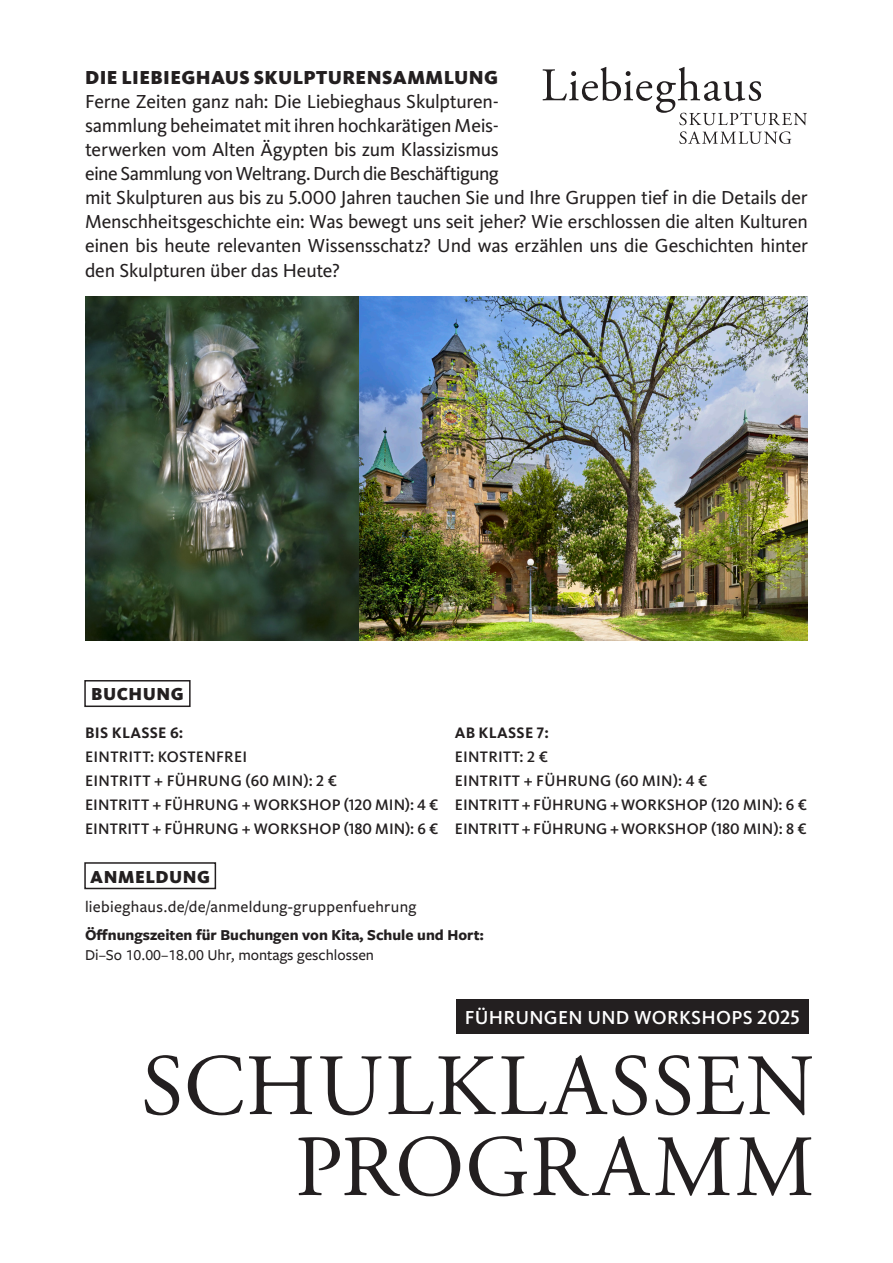
<style>
.page{position:relative;width:893px;height:1263px;background:#fff}
.page>*{position:absolute;margin:0;border:0;box-sizing:border-box;transform-origin:0 0}
.t1{font:87px "Adobe Garamond Pro";letter-spacing:.015em;color:#231f20}
.t2{font:19.5px/24.2px "Kievit Pro";letter-spacing:-.015em;color:#231f20}
.t3{font:900 19.5px "Kievit Pro";letter-spacing:.02em;color:#231f20}
.t4{font:500 19.5px "Kievit Pro";letter-spacing:.02em;color:#fff}
.t5{font:900 18px "Kievit Pro";letter-spacing:.03em;color:#231f20}
.t6{font:500 16.5px "Freight Sans Pro";letter-spacing:.02em;color:#231f20}
.t7{font:500 15.75px "Kievit Pro";letter-spacing:.01em;color:#231f20}
.t8{font:700 15.75px "Freight Sans Pro";color:#231f20}
.t9{font:500 15.75px "Freight Sans Pro";color:#231f20}
.t10{font:700 15.75px "Kievit Pro";letter-spacing:.02em;color:#231f20}
.s1{font-size:20.25px}
</style>
<div class="page">
<img style="left:85px;top:296px;width:723px;height:344px">
<div style="left:84px;top:680px;width:107px;height:27px;border:2px solid #231f20"></div>
<div style="left:84px;top:862px;width:132px;height:27px;border:2px solid #231f20"></div>
<div style="left:456px;top:999px;width:353px;height:34px;background:#231f20"></div>
<svg style="left:542px;top:67px;width:265px;height:77px"></svg>
<p class="t3" style="left:85px;top:65px;width:415px">DIE LIEBIEGHAUS SKULPTURENSAMMLUNG</p>
<p class="t2" style="left:85px;top:89px;width:724px">Ferne Zeiten ganz nah: Die Liebieghaus Skulpturen-<br>sammlung beheimatet mit ihren hochkarätigen Meis-<br>terwerken vom Alten Ägypten bis zum Klassizismus<br>eine Sammlung von Weltrang. Durch die Beschäftigung<br>mit Skulpturen aus bis zu 5.000 Jahren tauchen Sie und Ihre Gruppen tief in die Details der Menschheitsgeschichte ein: Was bewegt uns seit jeher? Wie erschlossen die alten Kulturen einen bis heute relevanten Wissensschatz? Und was erzählen uns die Geschichten hinter den Skulpturen über das Heute?</p>
<p class="t5" style="left:91px;top:683px;width:94px">BUCHUNG</p>
<p class="t10" style="left:85px;top:723px;width:100px">BIS KLASSE 6:</p>
<p class="t7" style="left:85px;top:747px;width:164px">EINTRITT: KOSTENFREI</p>
<p class="t7" style="left:85px;top:771px;width:253px">EINTRITT + FÜHRUNG (60 MIN): 2 €</p>
<p class="t7" style="left:85px;top:795px;width:355px">EINTRITT + FÜHRUNG + WORKSHOP (120 MIN): 4 €</p>
<p class="t7" style="left:85px;top:819px;width:355px">EINTRITT + FÜHRUNG + WORKSHOP (180 MIN): 6 €</p>
<p class="t5" style="left:90px;top:866px;width:121px">ANMELDUNG</p>
<p class="t10" style="left:455px;top:723px;width:96px">AB KLASSE 7:</p>
<p class="t7" style="left:455px;top:747px;width:95px">EINTRITT: 2 €</p>
<p class="t7" style="left:455px;top:771px;width:254px">EINTRITT + FÜHRUNG (60 MIN): 4 €</p>
<p class="t7" style="left:455px;top:795px;width:354px">EINTRITT + FÜHRUNG + WORKSHOP (120 MIN): 6 €</p>
<p class="t7" style="left:455px;top:819px;width:353px">EINTRITT + FÜHRUNG + WORKSHOP (180 MIN): 8 €</p>
<p class="t6" style="left:85px;top:895px;width:333px">liebieghaus.de/de/anmeldung-gruppenfuehrung</p>
<p class="t8" style="left:85px;top:924px;width:400px">Öffnungszeiten für Buchungen von Kita, Schule und Hort:</p>
<p class="t9" style="left:85px;top:944px;width:291px">Di–So 10.00–18.00 Uhr, montags geschlossen</p>
<p class="t4" style="left:465px;top:1006px;width:337px">FÜHRUNGEN UND WORKSHOPS <span class="s1">2025</span></p>
<p class="t1" style="left:141px;top:1034px;width:675px">SCHULKLASSEN</p>
<p class="t1" style="left:295px;top:1115px;width:521px">PROGRAMM</p>
</div>
